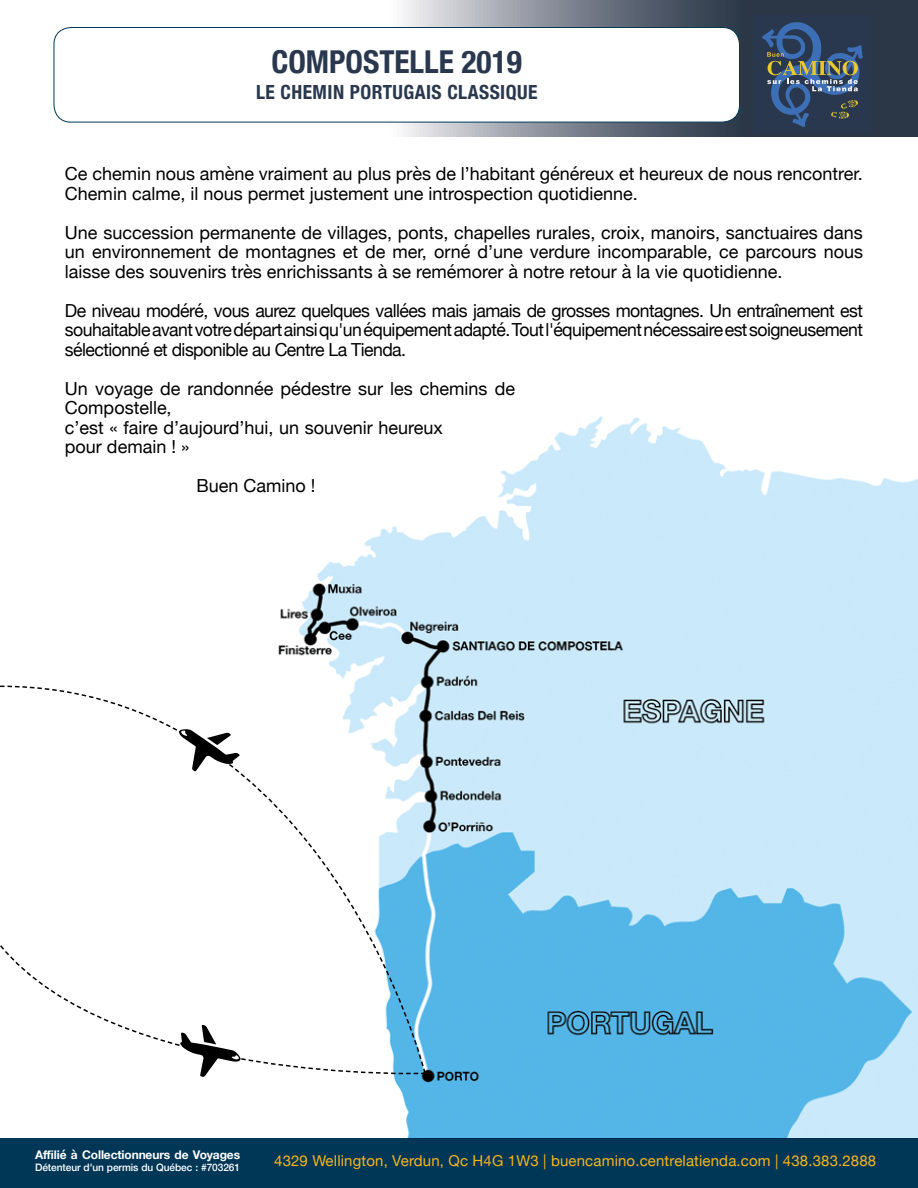
<style>
.page{position:relative;width:918px;height:1188px;background:#fff}
.page>*{position:absolute;margin:0;border:0;box-sizing:border-box;transform-origin:0 0}
.t1{font:700 condensed 31.5px "Helvetica Neue";color:#29384e}
.t2{font:700 condensed 19.5px "Helvetica Neue";letter-spacing:.025em;color:#29384e}
.t3{font:18px/19.5px "Helvetica Neue";color:#000}
.t4{font:15px "Helvetica Neue";letter-spacing:.01em;color:#f7b51c}
.t5{font:700 12px "Helvetica Neue";letter-spacing:-.01em;color:#fff}
.t6{font:500 10.2px "Helvetica Neue";letter-spacing:-.01em;color:#fff}
</style>
<div class="page">
<div style="left:0;top:1138px;width:918px;height:50px;background:#003757"></div>
<svg style="left:53px;top:0;width:865px;height:136px"></svg>
<div style="left:753px;top:15px;width:119px;height:119px;background:#29384e"></div>
<svg style="left:762px;top:22px;width:101px;height:105px"></svg>
<div style="left:54px;top:28px;width:685px;height:94px;background:#fff;border-radius:17px"></div>
<div style="left:54px;top:27px;width:686px;height:95px;border:1px solid #003757;border-radius:17px"></div>
<img style="left:278px;top:416px;width:640px;height:722px">
<svg style="left:0;top:685px;width:426px;height:259px"></svg>
<svg style="left:0;top:944px;width:427px;height:140px"></svg>
<svg style="left:179px;top:729px;width:61px;height:43px"></svg>
<svg style="left:180px;top:1025px;width:61px;height:52px"></svg>
<h1 class="t1" style="left:271px;top:36px;width:252px">COMPOSTELLE 2019</h1>
<p class="t2" style="left:256px;top:76px;width:283px">LE CHEMIN PORTUGAIS CLASSIQUE</p>
<p class="t3" style="left:65px;top:165px;width:799px">Ce chemin nous amène vraiment au plus près de l’habitant généreux et heureux de nous rencontrer.<br>Chemin calme, il nous permet justement une introspection quotidienne.</p>
<p class="t3" style="left:65px;top:223px;width:800px;text-align:justify">Une succession permanente de villages, ponts, chapelles rurales, croix, manoirs, sanctuaires dans un environnement de montagnes et de mer, orné d’une verdure incomparable, ce parcours nous laisse des souvenirs très enrichissants à se remémorer à notre retour à la vie quotidienne.</p>
<p class="t3" style="left:65px;top:301px;width:800px;text-align:justify">De niveau modéré, vous aurez quelques vallées mais jamais de grosses montagnes. Un entraînement est souhaitable avant votre départ ainsi qu'un équipement adapté. Tout l'équipement nécessaire est soigneusement sélectionné et disponible au Centre La Tienda.</p>
<p class="t3" style="left:65px;top:379px;width:452px">Un voyage de randonnée pédestre sur les chemins de<br>Compostelle,<br>c’est « faire d’aujourd’hui, un souvenir heureux<br>pour demain ! »</p>
<p class="t3" style="left:196px;top:477px;width:121px">Buen Camino !</p>
<p class="t5" style="left:35px;top:1146px;width:206px">Affilié à Collectionneurs de Voyages</p>
<p class="t6" style="left:35px;top:1160px;width:206px">Détenteur d'un permis du Québec : #703261</p>
<p class="t4" style="left:274px;top:1150px;width:604px">4329 Wellington, Verdun, Qc H4G 1W3 | buencamino.centrelatienda.com | 438.383.2888</p>
</div>
